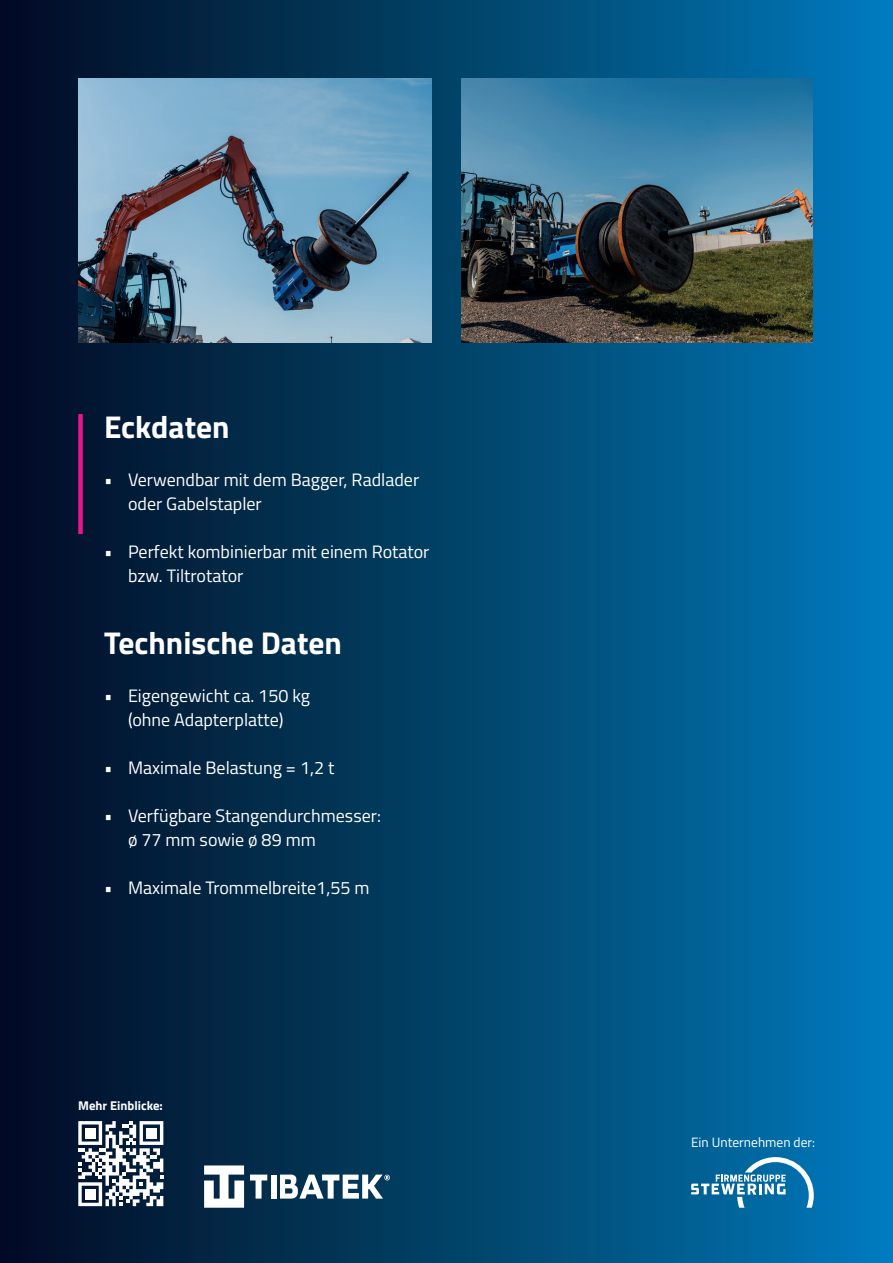
<style>
.page{position:relative;width:893px;height:1263px;background:#fff}
.page>*{position:absolute;margin:0;border:0;box-sizing:border-box;transform-origin:0 0}
.t1{font:700 31.5px "Titillium Web";color:#fff}
.t2{font:18px/24px "Titillium Web";color:#fff}
.t3{font:13.5px "Titillium Web";color:#fff}
.t4{font:700 12.75px "Titillium Web";color:#fff}
</style>
<div class="page">
<div style="left:0;top:0;width:893px;height:1263px;background:linear-gradient(to right,#030b1f,#0079b7)"></div>
<img style="left:78px;top:78px;width:354px;height:264px">
<img style="left:461px;top:78px;width:351px;height:264px">
<div style="left:78px;top:414px;width:5px;height:120px;background:#ea148b"></div>
<svg style="left:78px;top:1121px;width:85px;height:85px"></svg>
<div style="left:85px;top:1189px;width:10px;height:10px;background:#fff"></div>
<svg style="left:691px;top:1157px;width:123px;height:51px;background:#3888b4"></svg>
<svg style="left:204px;top:1165px;width:40px;height:43px"></svg>
<svg style="left:250px;top:1174px;width:17px;height:24px"></svg>
<div style="left:271px;top:1174px;width:6px;height:24px;background:#fff"></div>
<svg style="left:280px;top:1174px;width:110px;height:24px"></svg>
<p class="t1" style="left:104px;top:403px;width:127px">Eckdaten</p>
<p class="t2" style="left:128px;top:467px;width:293px;text-indent:-24px">• Verwendbar mit dem Bagger, Radlader oder Gabelstapler</p>
<p class="t2" style="left:128px;top:539px;width:303px;text-indent:-24px">• Perfekt kombinierbar mit einem Rotator bzw. Tiltrotator</p>
<p class="t1" style="left:104px;top:619px;width:239px">Technische Daten</p>
<p class="t2" style="left:104px;top:683px;width:208px;text-align:center">• Eigengewicht ca. 150 kg (ohne Adapterplatte)</p>
<p class="t2" style="left:104px;top:755px;width:232px">• Maximale Belastung = 1,2 t</p>
<p class="t2" style="left:104px;top:803px;width:278px">• Verfügbare Stangendurchmesser:</p>
<p class="t2" style="left:128px;top:827px;width:189px">ø 77 mm sowie ø 89 mm</p>
<p class="t2" style="left:104px;top:875px;width:267px">• Maximale Trommelbreite1,55 m</p>
<p class="t4" style="left:78px;top:1096px;width:86px">Mehr Einblicke:</p>
<p class="t3" style="left:691px;top:1132px;width:125px">Ein Unternehmen der:</p>
</div>
